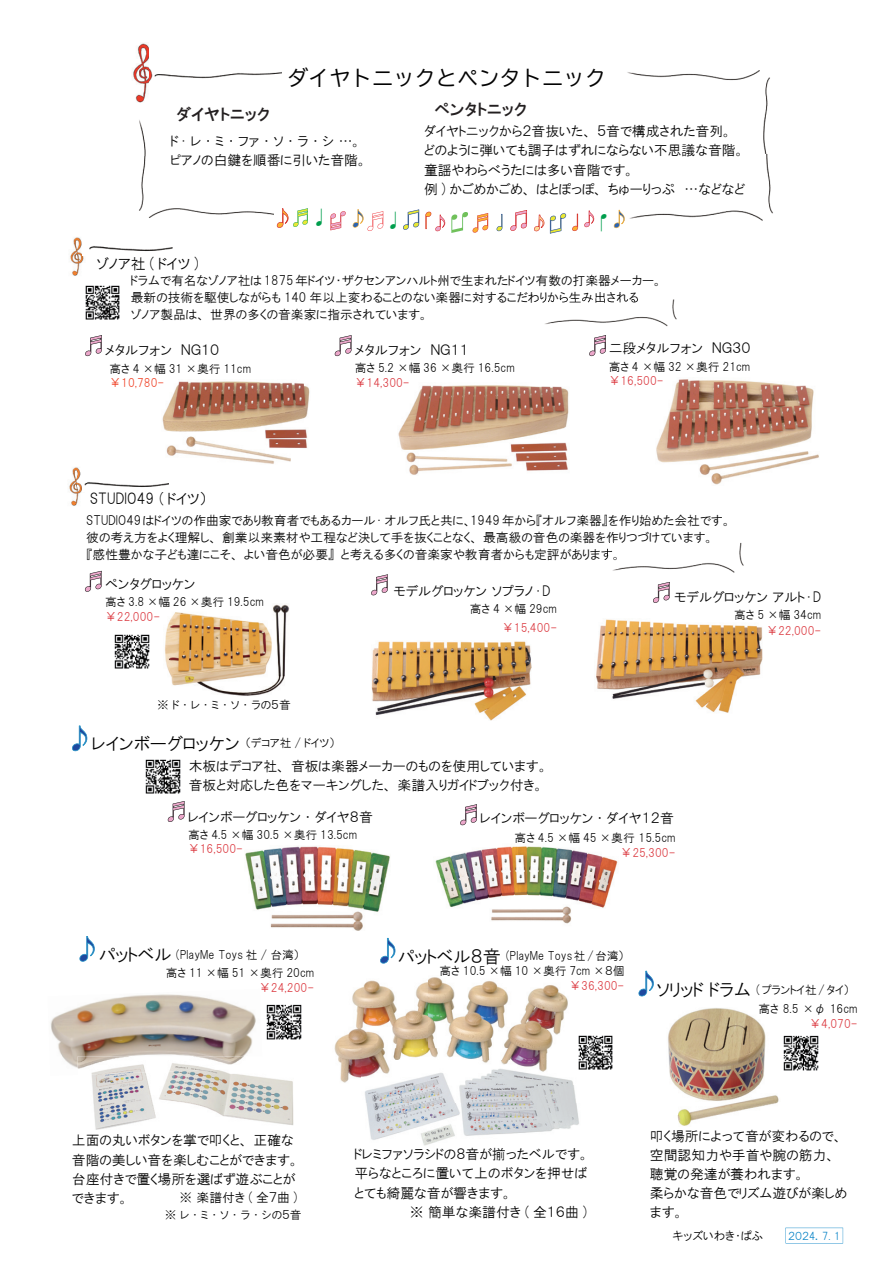
<style>
.page{position:relative;width:893px;height:1263px;background:#fff}
.page>*{position:absolute;margin:0;border:0;box-sizing:border-box;transform-origin:0 0}
.t1{font:21.3px "BIZ UD Gothic";color:#030303}
.t2{font:300 20.55px "Yu Gothic";color:#009e4d}
.t3{font:18px "HGP Gothic M";color:#030303}
.t4{font:15.9px "HGP Gothic E";color:#231f20}
.t5{font:14.85px "HGP Gothic M";color:#030303}
.t6{font:13.8px/19.2px "HGP Gothic M";color:#030303}
.t7{font:12.75px/17px "HGP Gothic M";color:#030303}
.t8{font:12px "HGP Gothic M";color:#000}
.t9{font:11.7px/18.3px "HGP Gothic M";color:#030303;text-align:right}
.t10{font:11.7px "HGP Gothic M";color:#db373e}
.t11{font:11.7px "HGP Gothic M";color:#ef3e22}
.t12{font:10.65px "HGP Gothic M";color:#0080c5}
.s1{font-size:11.7px}
.s2{color:#db373e}
.s3{font-size:18px}
.s4{font-size:12.75px}
</style>
<div class="page">
<img style="left:435px;top:846px;width:183px;height:78px">
<img style="left:245px;top:846px;width:145px;height:85px">
<img style="left:165px;top:604px;width:125px;height:92px">
<img style="left:162px;top:381px;width:148px;height:83px">
<img style="left:398px;top:385px;width:171px;height:90px">
<img style="left:656px;top:379px;width:163px;height:106px">
<img style="left:371px;top:641px;width:160px;height:79px">
<img style="left:596px;top:619px;width:167px;height:94px">
<img style="left:50px;top:994px;width:206px;height:74px">
<img style="left:91px;top:1075px;width:203px;height:55px">
<img style="left:78px;top:1056px;width:178px;height:19px">
<img style="left:334px;top:977px;width:192px;height:106px">
<img style="left:526px;top:985px;width:42px;height:75px">
<img style="left:365px;top:1085px;width:129px;height:61px">
<img style="left:494px;top:1085px;width:85px;height:50px">
<img style="left:362px;top:1060px;width:211px;height:25px">
<img style="left:668px;top:1008px;width:111px;height:118px">
<svg style="left:785px;top:1228px;width:58px;height:15px"></svg>
<img style="left:133px;top:43px;width:148px;height:60px">
<img style="left:629px;top:153px;width:144px;height:68px">
<img style="left:627px;top:70px;width:143px;height:83px">
<img style="left:139px;top:120px;width:135px;height:98px">
<svg style="left:330px;top:211px;width:16px;height:19px"></svg>
<svg style="left:584px;top:211px;width:10px;height:16px"></svg>
<svg style="left:510px;top:210px;width:17px;height:21px"></svg>
<svg style="left:497px;top:214px;width:5px;height:17px"></svg>
<svg style="left:614px;top:210px;width:11px;height:18px"></svg>
<svg style="left:550px;top:213px;width:16px;height:21px"></svg>
<svg style="left:451px;top:212px;width:37px;height:21px"></svg>
<svg style="left:572px;top:214px;width:6px;height:17px"></svg>
<svg style="left:277px;top:208px;width:31px;height:20px"></svg>
<svg style="left:85px;top:335px;width:17px;height:21px"></svg>
<svg style="left:335px;top:335px;width:16px;height:21px"></svg>
<svg style="left:589px;top:335px;width:17px;height:21px"></svg>
<svg style="left:85px;top:571px;width:17px;height:21px"></svg>
<svg style="left:371px;top:574px;width:17px;height:21px"></svg>
<svg style="left:653px;top:582px;width:17px;height:21px"></svg>
<svg style="left:168px;top:801px;width:16px;height:21px"></svg>
<svg style="left:460px;top:804px;width:17px;height:21px"></svg>
<svg style="left:72px;top:725px;width:15px;height:26px"></svg>
<svg style="left:79px;top:936px;width:16px;height:26px"></svg>
<svg style="left:380px;top:938px;width:15px;height:25px"></svg>
<svg style="left:638px;top:971px;width:16px;height:25px"></svg>
<svg style="left:403px;top:209px;width:16px;height:21px"></svg>
<svg style="left:534px;top:215px;width:10px;height:16px"></svg>
<svg style="left:353px;top:209px;width:30px;height:22px"></svg>
<svg style="left:425px;top:212px;width:20px;height:19px"></svg>
<img style="left:69px;top:467px;width:13px;height:39px">
<img style="left:70px;top:237px;width:14px;height:39px">
<img style="left:89px;top:246px;width:84px;height:5px">
<img style="left:82px;top:237px;width:2px;height:18px">
<img style="left:545px;top:317px;width:89px;height:8px">
<img style="left:634px;top:299px;width:43px;height:28px">
<img style="left:538px;top:299px;width:100px;height:4px">
<img style="left:78px;top:468px;width:90px;height:23px">
<img style="left:612px;top:543px;width:132px;height:30px">
<img style="left:612px;top:543px;width:97px;height:1px">
<svg style="left:605px;top:548px;width:12px;height:12px"></svg>
<img style="left:145px;top:759px;width:36px;height:35px">
<img style="left:783px;top:1035px;width:36px;height:36px">
<img style="left:578px;top:1035px;width:35px;height:35px">
<img style="left:266px;top:1004px;width:36px;height:36px">
<img style="left:114px;top:634px;width:36px;height:35px">
<img style="left:85px;top:285px;width:35px;height:35px">
<h1 class="t1" style="left:287px;top:68px;width:320px">ダイヤトニックとペンタトニック</h1>
<p class="t4" style="left:176px;top:107px;width:95px">ダイヤトニック</p>
<p class="t6" style="left:171px;top:131px;width:198px">ド･レ・ミ・ファ・ソ・ラ・シ …。ピアノの白鍵を順番に引いた音階。</p>
<p class="t4" style="left:435px;top:101px;width:94px">ペンタトニック</p>
<p class="t6" style="left:424px;top:122px;width:323px">ダイヤトニックから２音抜いた、５音で構成された音列。どのように弾いても調子はずれにならない不思議な音階。童謡やわらべうたには多い音階です。<br>例 ) かごめかごめ、はとぽっぽ、ちゅーりっぷ　…などなど</p>
<p class="t5" style="left:96px;top:256px;width:104px">ゾノア社 ( ドイツ )</p>
<h2 class="t2" style="left:310px;top:198px;width:22px">♩</h2>
<h2 class="t2" style="left:613px;top:242px;width:22px;rotate:-180deg">♩</h2>
<h2 class="t2" style="left:384px;top:201px;width:22px">♩</h2>
<p class="t7" style="left:131px;top:272px;width:533px">ドラムで有名なゾノア社は1875年ドイツ・ザクセンアンハルト州で生まれたドイツ有数の打楽器メーカー。最新の技術を駆使しながらも 140 年以上変わることのない楽器に対するこだわりから生み出される<br>ゾノア製品は、世界の多くの音楽家に指示されています。</p>
<p class="t6" style="left:105px;top:341px;width:116px">メタルフォン　ＮＧ１０</p>
<p class="t9" style="left:109px;top:359px;width:143px">高さ 4 ×幅 31 ×奥行 11cm</p>
<p class="t11" style="left:109px;top:377px;width:56px">￥10,780-</p>
<p class="t5" style="left:90px;top:492px;width:119px">STUDIO49 ( ドイツ）</p>
<p class="t6" style="left:355px;top:340px;width:116px">メタルフォン　ＮＧ１１</p>
<p class="t9" style="left:355px;top:358px;width:161px">高さ 5.2 ×幅 36 ×奥行 16.5cm</p>
<p class="t10" style="left:355px;top:377px;width:56px">￥14,300-</p>
<p class="t6" style="left:609px;top:339px;width:143px">二段メタルフォン　ＮＧ３０</p>
<p class="t9" style="left:609px;top:357px;width:143px">高さ 4 ×幅 32 ×奥行 21cm</p>
<p class="t10" style="left:609px;top:375px;width:56px">￥16,500-</p>
<p class="t7" style="left:86px;top:512px;width:647px">STUDIO49はドイツの作曲家であり教育者でもあるカール･オルフ氏と共に、1949年から『オルフ楽器』を作り始めた会社です。彼の考え方をよく理解し、創業以来素材や工程など決して手を抜くことなく、最高級の音色の楽器を作りつづけています。<br>『感性豊かな子ども達にこそ、よい音色が必要』と考える多くの音楽家や教育者からも定評があります。</p>
<p class="t6" style="left:105px;top:575px;width:92px">ペンタグロッケン</p>
<p class="t9" style="left:105px;top:593px;width:160px">高さ 3.8 ×幅 26 ×奥行 19.5cm</p>
<p class="t10" style="left:105px;top:611px;width:56px">￥22,000-</p>
<p class="t9" style="left:157px;top:695px;width:135px">※ド・レ・ミ・ソ・ラの５音</p>
<h3 class="t3" style="left:92px;top:734px;width:245px">レインボーグロッケン<span class="s1">（デコア社 / ドイツ）</span></h3>
<p class="t6" style="left:393px;top:581px;width:159px">モデルグロッケン ソプラノ･D</p>
<p class="t9" style="left:470px;top:600px;width:89px">高さ 4 ×幅 29cm　　<span class="s2">￥15,400-</span></p>
<p class="t6" style="left:189px;top:756px;width:361px">木板はデコア社、音板は楽器メーカーのものを使用しています。音板と対応した色をマーキングした、楽譜入りガイドブック付き。</p>
<p class="t6" style="left:674px;top:587px;width:149px">モデルグロッケン アルト･D</p>
<p class="t9" style="left:734px;top:606px;width:89px">高さ 5 ×幅 34cm</p>
<p class="t10" style="left:766px;top:624px;width:56px">￥22,000-</p>
<p class="t6" style="left:188px;top:807px;width:186px">レインボーグロッケン・ダイヤ８音</p>
<p class="t9" style="left:188px;top:825px;width:171px">高さ 4.5 ×幅 30.5 ×奥行 13.5cm</p>
<p class="t10" style="left:188px;top:843px;width:56px">￥16,500-</p>
<p class="t6" style="left:480px;top:809px;width:195px">レインボーグロッケン・ダイヤ１２音</p>
<p class="t9" style="left:515px;top:828px;width:162px">高さ 4.5 ×幅 45 ×奥行 15.5cm</p>
<p class="t10" style="left:621px;top:847px;width:56px">￥25,300-</p>
<p class="t9" style="left:166px;top:945px;width:150px;text-align:left;text-indent:-67px"><span class="s3">パットベル</span> (PlayMe Toys 社 / 台湾）<br>高さ 11 ×幅 51 ×奥行 20cm</p>
<p class="t10" style="left:259px;top:982px;width:56px">￥24,200-</p>
<p class="t9" style="left:398px;top:949px;width:228px;line-height:14.2px"><span class="s3">パットベル８音</span> (PlayMe Toys社/台湾）高さ 10.5 ×幅 10 ×奥行 7cm ×８個</p>
<p class="t10" style="left:569px;top:980px;width:56px">￥36,300-</p>
<p class="t9" style="left:758px;top:980px;width:101px;line-height:18.8px;text-align:left;text-indent:-102px"><span class="s3">ソリッド ドラム</span> (プラントイ社/タイ）高さ 8.5 ×φ 16cm</p>
<p class="t10" style="left:809px;top:1017px;width:50px">￥4,070-</p>
<p class="t6" style="left:72px;top:1131px;width:229px">上面の丸いボタンを掌で叩くと、正確な音階の美しい音を楽しむことができます。台座付きで置く場所を選ばず遊ぶことができます。　　　　　<span class="s4">※ 楽譜付き ( 全７曲 )</span></p>
<p class="t9" style="left:165px;top:1205px;width:138px">※レ・ミ・ソ・ラ・シの５音</p>
<p class="t6" style="left:354px;top:1145px;width:236px">ドレミファソラシドの８音が揃ったベルです。</p>
<p class="t6" style="left:354px;top:1164px;width:234px">平らなところに置いて上のボタンを押せば</p>
<p class="t6" style="left:354px;top:1183px;width:159px">とても綺麗な音が響きます。</p>
<p class="t6" style="left:410px;top:1202px;width:179px">※ 簡単な楽譜付き ( 全１６曲 )</p>
<p class="t6" style="left:650px;top:1126px;width:199px">叩く場所によって音が変わるので、空間認知力や手首や腕の筋力、聴覚の発達が養われます。<br>柔らかな音色でリズム遊びが楽しめます。</p>
<p class="t8" style="left:673px;top:1229px;width:92px">キッズいわき・ぱふ</p>
<p class="t12" style="left:788px;top:1231px;width:54px">２０２4．7. 1</p>
</div>
